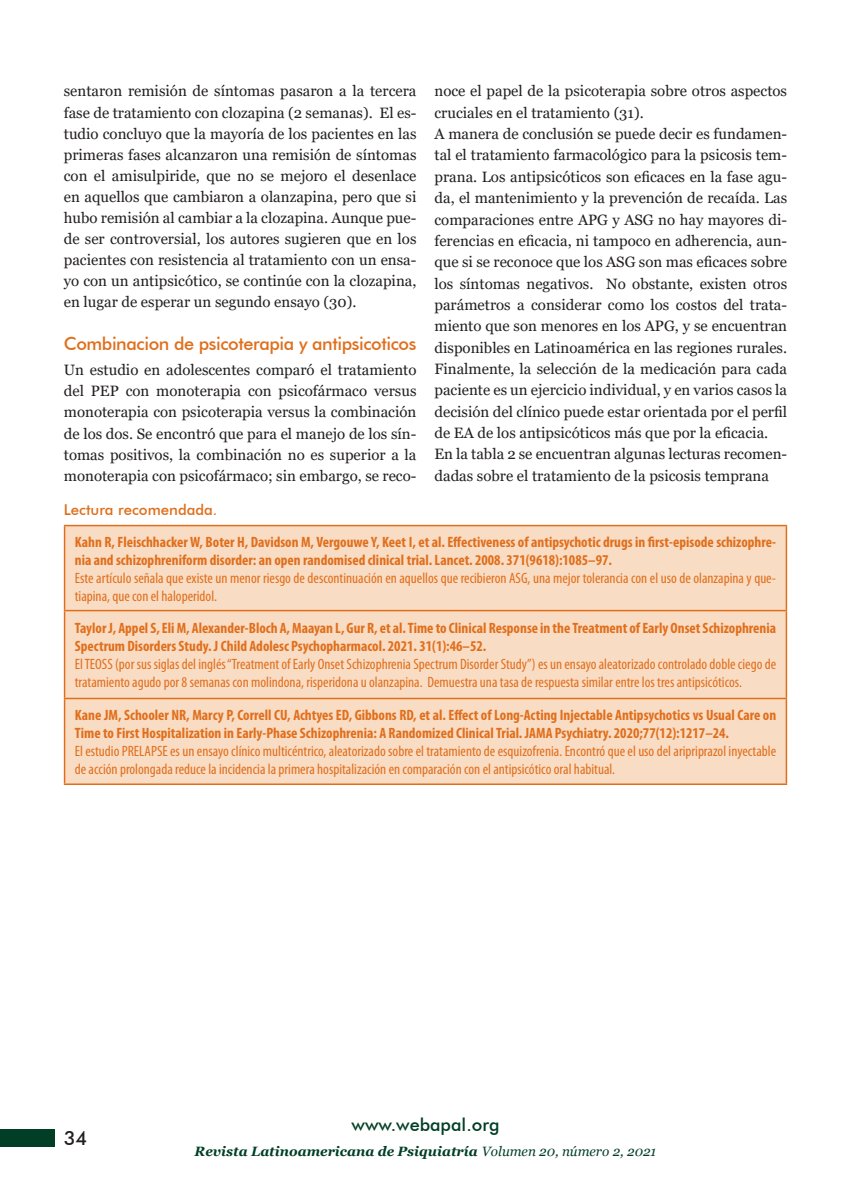
<style>
.page{position:relative;width:851px;height:1191px;background:#fff}
.page>*{position:absolute;margin:0;border:0;box-sizing:border-box;transform-origin:0 0}
.t1{font:500 19.5px "Futura BT";color:#231f20}
.t2{font:500 18px "Futura BT";letter-spacing:-.02em;color:#e06f1c}
.t3{font:500 18px "Futura BT";color:#003f25}
.t4{font:15px/21.3px "Georgia";color:#231f20;text-align:justify}
.t5{font:condensed 15px/18px "Myriad Pro";color:#e06f1c}
.t6{font:700 condensed 15px/18px "Myriad Pro";color:#e06f1c}
.t7{font:500 15px "Futura BT";color:#e06f1c}
.t8{font:italic 700 13.5px "Georgia";color:#003f25}
.s1{font-weight:400}
</style>
<div class="page">
<div style="left:0;top:1129px;width:55px;height:17px;background:#003f25"></div>
<svg style="left:65px;top:526px;width:720px;height:257px;background:#f8d9bf"></svg>
<hr style="left:64px;top:525px;width:723px;height:1px;background:#e06f1c">
<hr style="left:64px;top:526px;width:1px;height:84px;background:#e06f1c">
<hr style="left:785px;top:526px;width:2px;height:84px;background:#e06f1c">
<hr style="left:64px;top:610px;width:723px;height:1px;background:#e06f1c">
<hr style="left:64px;top:611px;width:1px;height:86px;background:#e06f1c">
<hr style="left:785px;top:611px;width:2px;height:86px;background:#e06f1c">
<hr style="left:64px;top:697px;width:723px;height:2px;background:#e06f1c">
<hr style="left:64px;top:699px;width:1px;height:84px;background:#e06f1c">
<hr style="left:785px;top:699px;width:2px;height:84px;background:#e06f1c">
<hr style="left:64px;top:783px;width:723px;height:2px;background:#e06f1c">
<p class="t4" style="left:64px;top:81px;width:354px">sentaron remisión de síntomas pasaron a la tercera fase de tratamiento con clozapina (2 semanas). El es&shy;tudio concluyo que la mayoría de los pacientes en las primeras fases alcanzaron una remisión de síntomas con el amisulpiride, que no se mejoro el desenlace en aquellos que cambiaron a olanzapina, pero que si hubo remisión al cambiar a la clozapina. Aunque pue&shy;de ser controversial, los autores sugieren que en los pacientes con resistencia al tratamiento con un ensa&shy;yo con un antipsicótico, se continúe con la clozapina, en lugar de esperar un segundo ensayo (30).</p>
<p class="t2" style="left:64px;top:332px;width:354px">Combinacion de psicoterapia y antipsicoticos</p>
<p class="t4" style="left:64px;top:360px;width:354px">Un estudio en adolescentes comparó el tratamiento del PEP con monoterapia con psicofármaco versus monoterapia con psicoterapia versus la combinación de los dos. Se encontró que para el manejo de los sín&shy;tomas positivos, la combinación no es superior a la monoterapia con psicofármaco; sin embargo, se reco-</p>
<p class="t7" style="left:64px;top:500px;width:155px">Lectura recomendada.</p>
<p class="t4" style="left:434px;top:81px;width:354px;text-align:left">noce el papel de la psicoterapia sobre otros aspectos cruciales en el tratamiento (31).<br>A manera de conclusión se puede decir es fundamen&shy;tal el tratamiento farmacológico para la psicosis tem&shy;prana. Los antipsicóticos son eficaces en la fase agu&shy;da, el mantenimiento y la prevención de recaída. Las comparaciones entre APG y ASG no hay mayores di&shy;ferencias en eficacia, ni tampoco en adherencia, aun&shy;que si se reconoce que los ASG son mas eficaces sobre los síntomas negativos. No obstante, existen otros parámetros a considerar como los costos del trata&shy;miento que son menores en los APG, y se encuentran disponibles en Latinoamérica en las regiones rurales.<br>Finalmente, la selección de la medicación para cada paciente es un ejercicio individual, y en varios casos la decisión del clínico puede estar orientada por el perfil de EA de los antipsicóticos más que por la eficacia.<br>En la tabla 2 se encuentran algunas lecturas recomen&shy;dadas sobre el tratamiento de la psicosis temprana</p>
<p class="t6" style="left:75px;top:532px;width:702px">Kahn R, Fleischhacker W, Boter H, Davidson M, Vergouwe Y, Keet I, et al. Effectiveness of antipsychotic drugs in first-episode schizophre&shy;nia and schizophreniform disorder: an open randomised clinical trial. Lancet. 2008. 371(9618):1085–97.</p>
<p class="t5" style="left:75px;top:568px;width:702px">Este artículo señala que existe un menor riesgo de descontinuación en aquellos que recibieron ASG, una mejor tolerancia con el uso de olanzapina y que&shy;tiapina, que con el haloperidol.</p>
<p class="t6" style="left:75px;top:619px;width:702px">Taylor J, Appel S, Eli M, Alexander-Bloch A, Maayan L, Gur R, et al. Time to Clinical Response in the Treatment of Early Onset Schizophrenia<br>Spectrum Disorders Study. J Child Adolesc Psychopharmacol. 2021. 31(1):46–52.</p>
<p class="t5" style="left:75px;top:655px;width:702px">El TEOSS (por sus siglas del inglés “Treatment of Early Onset Schizophrenia Spectrum Disorder Study”) es un ensayo aleatorizado controlado doble ciego de tratamiento agudo por 8 semanas con molindona, risperidona u olanzapina. Demuestra una tasa de respuesta similar entre los tres antipsicóticos.</p>
<p class="t6" style="left:75px;top:705px;width:702px">Kane JM, Schooler NR, Marcy P, Correll CU, Achtyes ED, Gibbons RD, et al. Effect of Long-Acting Injectable Antipsychotics vs Usual Care on<br>Time to First Hospitalization in Early-Phase Schizophrenia: A Randomized Clinical Trial. JAMA Psychiatry. 2020;77(12):1217–24.</p>
<p class="t5" style="left:75px;top:742px;width:702px">El estudio PRELAPSE es un ensayo clínico multicéntrico, aleatorizado sobre el tratamiento de esquizofrenia. Encontró que el uso del aripriprazol inyectable de acción prolongada reduce la incidencia la primera hospitalización en comparación con el antipsicótico oral habitual.</p>
<h1 class="t1" style="left:64px;top:1126px;width:25px">34</h1>
<p class="t3" style="left:351px;top:1113px;width:149px">www.webapal.org</p>
<p class="t8" style="left:194px;top:1142px;width:463px">Revista Latinoamericana de Psiquiatría <span class="s1">Volumen 20, número 2, 2021</span></p>
</div>
